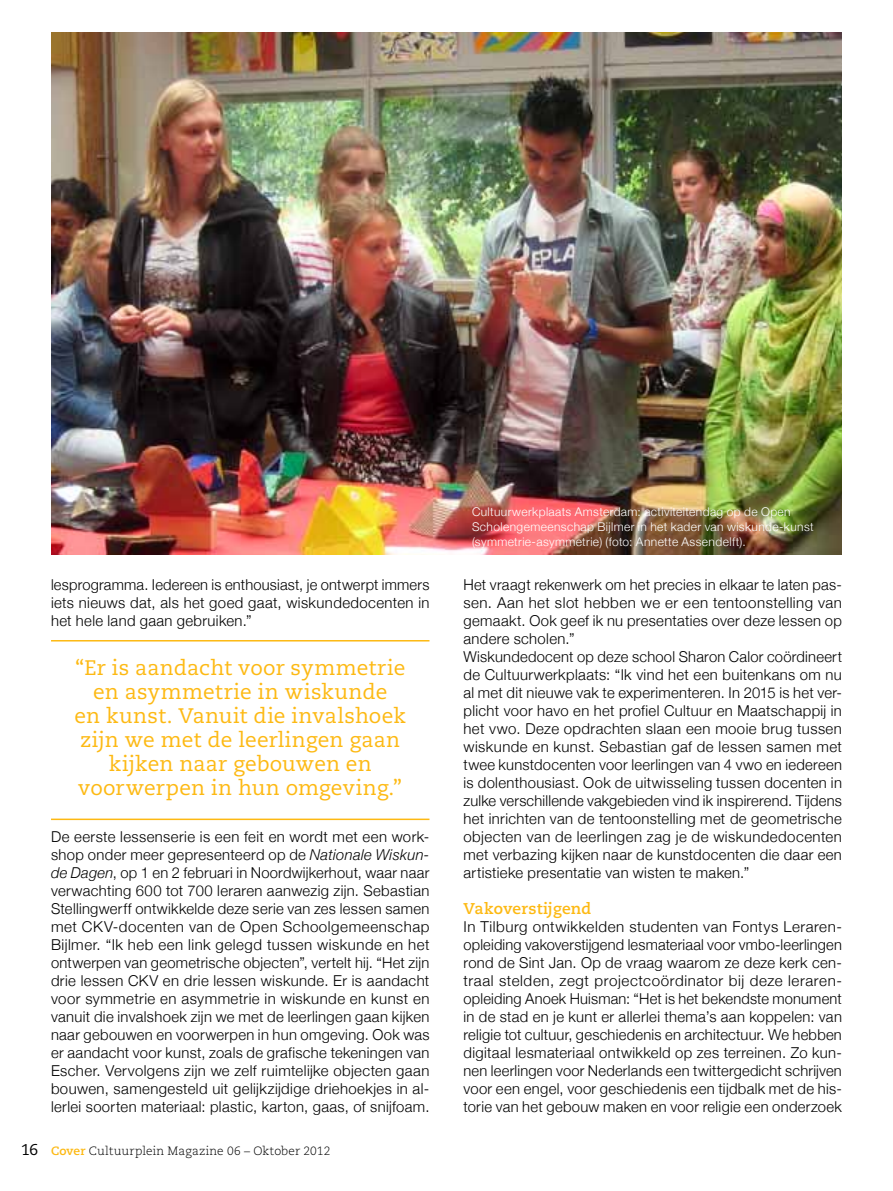
<style>
.page{position:relative;width:893px;height:1191px;background:#fff}
.page>*{position:absolute;margin:0;border:0;box-sizing:border-box;transform-origin:0 0}
.t1{font:21px/24px "Caecilia LT Std";letter-spacing:.01em;color:#fdb913;text-align:center}
.t2{font:700 15.6px "Caecilia LT Std";letter-spacing:.01em;color:#fdb913}
.t3{font:300 15px/18px "Helvetica Neue";letter-spacing:.025em;color:#000;text-align:justify}
.t4{font:300 12px/15px "Helvetica Neue";letter-spacing:.035em;color:#fff}
.t5{font:300 12px "Caecilia LT Std";letter-spacing:.01em;color:#000}
.s1{font-style:italic}
.s2{font-weight:400;font-size:15.6px}
.s3{font-weight:700;color:#fdb913}
</style>
<div class="page">
<hr style="left:51px;top:640px;width:378px;height:1px;background:#fdb913">
<hr style="left:51px;top:818px;width:378px;height:2px;background:#fdb913">
<img style="left:51px;top:32px;width:791px;height:522px">
<p class="t3" style="left:51px;top:575px;width:380px">lesprogramma. Iedereen is enthousiast, je ontwerpt immers iets nieuws dat, als het goed gaat, wiskundedocenten in het hele land gaan gebruiken.”</p>
<h1 class="t1" style="left:75px;top:656px;width:333px">“Er is aandacht voor symmetrie en asymmetrie in wiskunde<br>en kunst. Vanuit die invalshoek zijn we met de leerlingen gaan kijken naar gebouwen en voorwerpen in hun omgeving.”</h1>
<p class="t3" style="left:51px;top:827px;width:380px">De eerste lessenserie is een feit en wordt met een work&shy;shop onder meer gepresenteerd op de <span class="s1">Nationale Wiskun&shy;de Dagen</span>, op 1 en 2 februari in Noordwijkerhout, waar naar verwachting 600 tot 700 leraren aanwezig zijn. Sebastian Stellingwerff ontwikkelde deze serie van zes lessen samen met CKV-docenten van de Open Schoolgemeenschap Bijlmer. “Ik heb een link gelegd tussen wiskunde en het ontwerpen van geometrische objecten”, vertelt hij. “Het zijn drie lessen CKV en drie lessen wiskunde. Er is aandacht voor symmetrie en asymmetrie in wiskunde en kunst en vanuit die invalshoek zijn we met de leerlingen gaan kijken naar gebouwen en voorwerpen in hun omgeving. Ook was er aandacht voor kunst, zoals de grafische tekeningen van Escher. Vervolgens zijn we zelf ruimtelijke objecten gaan bouwen, samengesteld uit gelijkzijdige driehoekjes in al&shy;lerlei soorten materiaal: plastic, karton, gaas, of snijfoam.</p>
<p class="t5" style="left:21px;top:1144px;width:311px"><span class="s2">16</span> <span class="s3">Cover</span> Cultuurplein Magazine 06 – Oktober 2012</p>
<p class="t4" style="left:472px;top:504px;width:343px">Cultuurwerkplaats Amsterdam: activiteitendag op de Open<br>Scholengemeenschap Bijlmer in het kader van wiskunde-kunst (symmetrie-asymmetrie) (foto: Annette Assendelft).</p>
<p class="t3" style="left:463px;top:575px;width:380px;text-align:left">Het vraagt rekenwerk om het precies in elkaar te laten pas&shy;sen. Aan het slot hebben we er een tentoonstelling van gemaakt. Ook geef ik nu presentaties over deze lessen op andere scholen.”<br>Wiskundedocent op deze school Sharon Calor coördineert de Cultuurwerkplaats: “Ik vind het een buitenkans om nu al met dit nieuwe vak te experimenteren. In 2015 is het ver&shy;plicht voor havo en het profiel Cultuur en Maatschappij in het vwo. Deze opdrachten slaan een mooie brug tussen wiskunde en kunst. Sebastian gaf de lessen samen met twee kunstdocenten voor leerlingen van 4 vwo en iedereen is dolenthousiast. Ook de uitwisseling tussen docenten in zulke verschillende vakgebieden vind ik inspirerend. Tijdens het inrichten van de tentoonstelling met de geometrische objecten van de leerlingen zag je de wiskundedocenten met verbazing kijken naar de kunstdocenten die daar een artistieke presentatie van wisten te maken.”</p>
<p class="t2" style="left:463px;top:899px;width:129px">Vakoverstijgend</p>
<p class="t3" style="left:463px;top:917px;width:380px;text-align:left">In Tilburg ontwikkelden studenten van Fontys Leraren&shy;opleiding vakoverstijgend lesmateriaal voor vmbo-leerlingen rond de Sint Jan. Op de vraag waarom ze deze kerk cen&shy;traal stelden, zegt projectcoördinator bij deze leraren&shy;opleiding Anoek Huisman: “Het is het bekendste monument in de stad en je kunt er allerlei thema’s aan koppelen: van religie tot cultuur, geschiedenis en architectuur. We hebben digitaal lesmateriaal ontwikkeld op zes terreinen. Zo kun&shy;nen leerlingen voor Nederlands een twittergedicht schrijven voor een engel, voor geschiedenis een tijdbalk met de his&shy;torie van het gebouw maken en voor religie een onderzoek</p>
</div>
